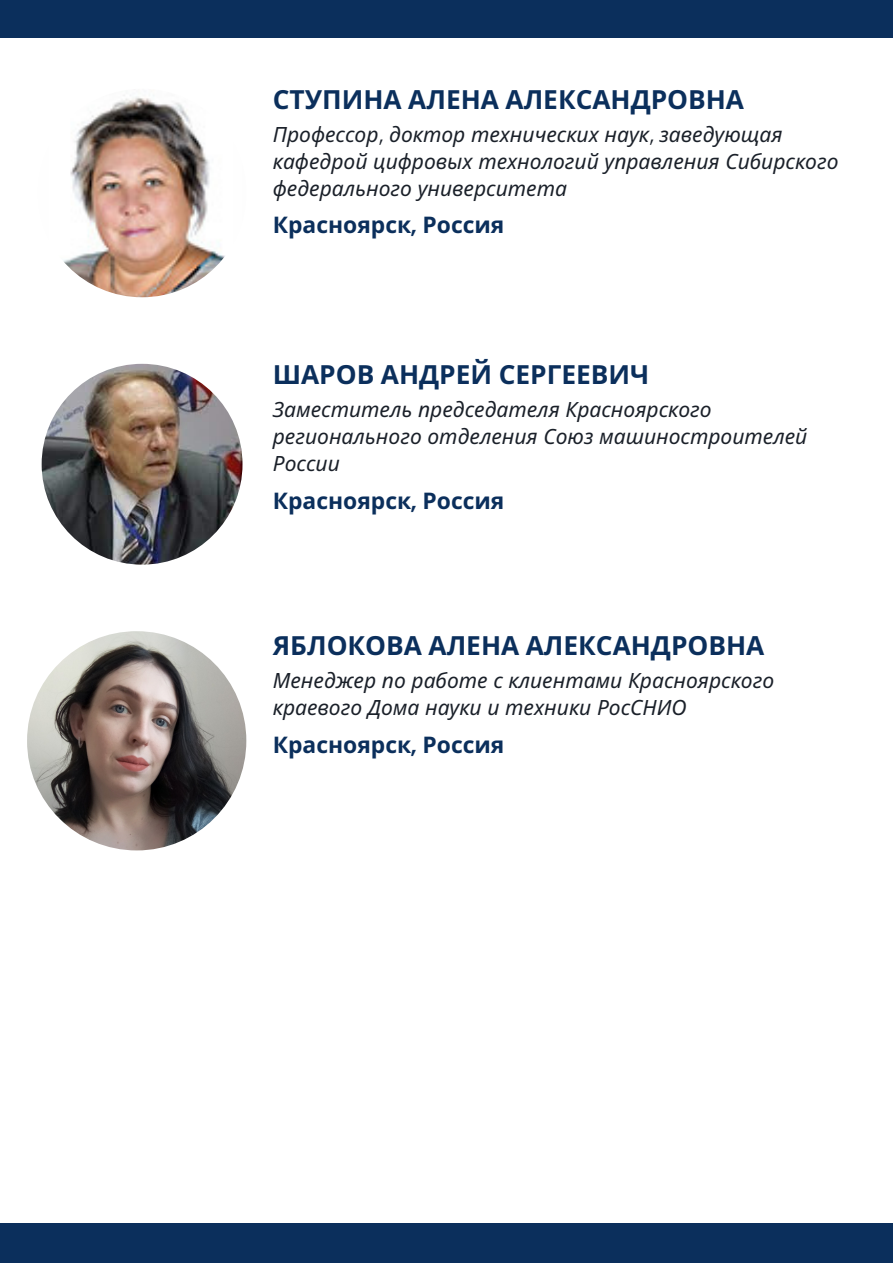
<style>
.page{position:relative;width:893px;height:1264px;background:#fff}
.page>*{position:absolute;margin:0;border:0;box-sizing:border-box;transform-origin:0 0}
.t1{font:700 26.25px "Noto Sans";color:#0b2f5c}
.t2{font:700 22.8px "Noto Sans";color:#0b2f5c}
.t3{font:italic 21px/27px "Noto Sans";color:#1a2029}
.s1{font-family:"Glacial Indifference"}
</style>
<div class="page">
<div style="left:0;top:1223px;width:892px;height:39px;background:#0b2f5c"></div>
<div style="left:0;top:0;width:892px;height:38px;background:#0b2f5c"></div>
<img style="left:27px;top:631px;width:219px;height:219px;border-radius:50%">
<img style="left:38px;top:89px;width:208px;height:208px;border-radius:50%">
<img style="left:42px;top:364px;width:200px;height:200px;border-radius:50%">
<p class="t1" style="left:273px;top:81px;width:473px">СТУПИНА АЛЕНА АЛЕКСАНДРОВНА</p>
<p class="t3" style="left:273px;top:120px;width:567px">Профессор<span class="s1">,</span> доктор технических наук<span class="s1">,</span> заведующая кафедрой цифровых технологий управления Сибирского федерального университета</p>
<p class="t2" style="left:273px;top:209px;width:233px">Красноярск<span class="s1">,</span> Россия</p>
<p class="t1" style="left:273px;top:356px;width:378px">ШАРОВ АНДРЕЙ СЕРГЕЕВИЧ</p>
<p class="t3" style="left:273px;top:395px;width:536px">Заместитель председателя Красноярского регионального отделения Союз машиностроителей<br>России</p>
<p class="t2" style="left:273px;top:484px;width:233px">Красноярск<span class="s1">,</span> Россия</p>
<p class="t1" style="left:273px;top:627px;width:493px">ЯБЛОКОВА АЛЕНА АЛЕКСАНДРОВНА</p>
<p class="t3" style="left:273px;top:666px;width:503px">Менеджер по работе с клиентами Красноярского краевого Дома науки и техники РосСНИО</p>
<p class="t2" style="left:273px;top:728px;width:233px">Красноярск<span class="s1">,</span> Россия</p>
</div>
